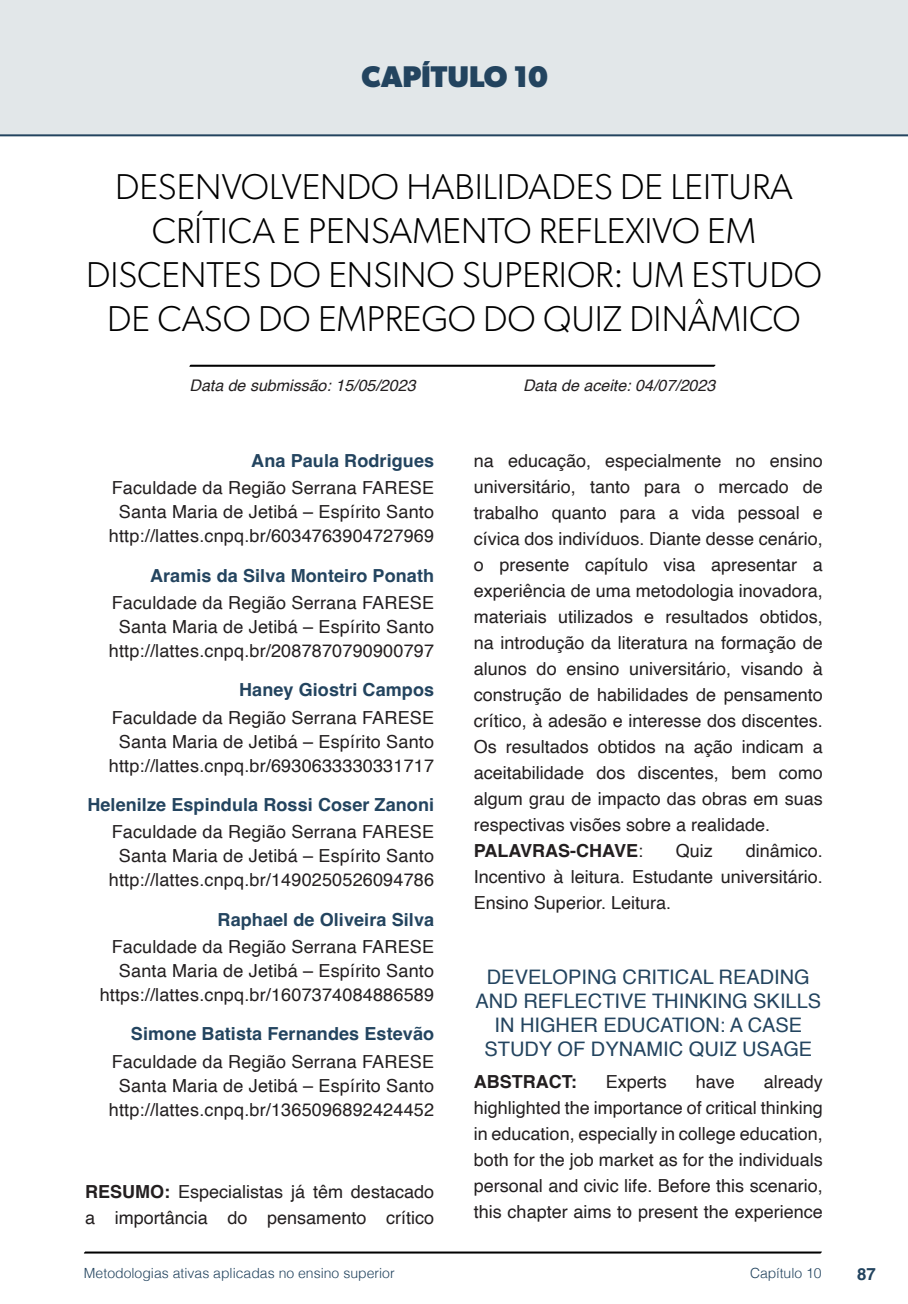
<style>
.page{position:relative;width:908px;height:1304px;background:#fff}
.page>*{position:absolute;margin:0;border:0;box-sizing:border-box;transform-origin:0 0}
.t1{font:300 36px/44px "Gibson";color:#000;text-align:center}
.t2{font:700 30px "Gibson";color:#23445f}
.t3{font:20px/24px "Helvetica";color:#23445f;text-align:center}
.t4{font:18px/26px "Helvetica";color:#231f20;text-align:center}
.t5{font:700 18px "Helvetica";letter-spacing:.005em;color:#23445f}
.t6{font:700 18px "Helvetica";color:#231f20}
.t7{font:700 16.8px "Helvetica";color:#23445f}
.t8{font:italic 16px "Helvetica";color:#231f20}
.t9{font:300 14px "Helvetica";color:#23445f}
.s1{font-weight:700}
</style>
<div class="page">
<svg style="left:84px;top:1251px;width:737px;height:3px;background:#515151"></svg>
<div style="left:0;top:0;width:907px;height:136px;background:#e2e7e9"></div>
<div style="left:44px;top:72px;width:68px;height:61px;background:#e2e7e9"></div>
<svg style="left:189px;top:364px;width:526px;height:3px;background:#4f4f4f"></svg>
<h2 class="t2" style="left:361px;top:58px;width:188px">CAPÍTULO 10</h2>
<h1 class="t1" style="left:86px;top:164px;width:737px">DESENVOLVENDO HABILIDADES DE LEITURA CRÍTICA E PENSAMENTO REFLEXIVO EM DISCENTES DO ENSINO SUPERIOR: UM ESTUDO DE CASO DO EMPREGO DO QUIZ DINÂMICO</h1>
<p class="t8" style="left:189px;top:373px;width:227px">Data de submissão: 15/05/2023</p>
<p class="t8" style="left:523px;top:373px;width:194px">Data de aceite: 04/07/2023</p>
<p class="t5" style="left:251px;top:450px;width:184px">Ana Paula Rodrigues</p>
<p class="t4" style="left:109px;top:477px;width:326px;line-height:24px">Faculdade da Região Serrana FARESE<br>Santa Maria de Jetibá – Espírito Santo http://lattes.cnpq.br/6034763904727969</p>
<p class="t5" style="left:150px;top:564px;width:285px">Aramis da Silva Monteiro Ponath</p>
<p class="t4" style="left:109px;top:591px;width:326px;line-height:24px">Faculdade da Região Serrana FARESE<br>Santa Maria de Jetibá – Espírito Santo http://lattes.cnpq.br/2087870790900797</p>
<p class="t5" style="left:239px;top:679px;width:196px">Haney Giostri Campos</p>
<p class="t4" style="left:109px;top:706px;width:326px;line-height:24px">Faculdade da Região Serrana FARESE<br>Santa Maria de Jetibá – Espírito Santo http://lattes.cnpq.br/6930633330331717</p>
<p class="t5" style="left:87px;top:794px;width:348px">Helenilze Espindula Rossi Coser Zanoni</p>
<p class="t4" style="left:109px;top:821px;width:326px;line-height:24px">Faculdade da Região Serrana FARESE<br>Santa Maria de Jetibá – Espírito Santo http://lattes.cnpq.br/1490250526094786</p>
<p class="t5" style="left:217px;top:908px;width:218px">Raphael de Oliveira Silva</p>
<p class="t4" style="left:100px;top:935px;width:336px;line-height:24px;text-align:right">Faculdade da Região Serrana FARESE<br>Santa Maria de Jetibá – Espírito Santo https://lattes.cnpq.br/1607374084886589</p>
<p class="t5" style="left:131px;top:1023px;width:304px">Simone Batista Fernandes Estevão</p>
<p class="t4" style="left:109px;top:1050px;width:326px;line-height:24px">Faculdade da Região Serrana FARESE<br>Santa Maria de Jetibá – Espírito Santo http://lattes.cnpq.br/1365096892424452</p>
<p class="t4" style="left:85px;top:1179px;width:350px;text-align:left"><span class="s1">RESUMO:</span> Especialistas já têm destacado a importância do pensamento crítico</p>
<p class="t4" style="left:473px;top:448px;width:350px;text-align:left">na educação, especialmente no ensino universitário, tanto para o mercado de trabalho quanto para a vida pessoal e cívica dos indivíduos. Diante desse cenário, o presente capítulo visa apresentar a experiência de uma metodologia inovadora, materiais utilizados e resultados obtidos, na introdução da literatura na formação de alunos do ensino universitário, visando à construção de habilidades de pensamento crítico, à adesão e interesse dos discentes.<br>Os resultados obtidos na ação indicam a aceitabilidade dos discentes, bem como algum grau de impacto das obras em suas respectivas visões sobre a realidade.<br><span class="s1">PALAVRAS-CHAVE</span>:</p>
<p class="t4" style="left:675px;top:838px;width:39px">Quiz</p>
<p class="t4" style="left:473px;top:838px;width:350px;text-align:justify;text-indent:272px">dinâmico.<br>Incentivo à leitura. Estudante universitário.<br>Ensino Superior. Leitura.</p>
<p class="t3" style="left:475px;top:966px;width:347px">DEVELOPING CRITICAL READING<br>AND REFLECTIVE THINKING SKILLS<br>IN HIGHER EDUCATION: A CASE<br>STUDY OF DYNAMIC QUIZ USAGE</p>
<p class="t6" style="left:473px;top:1070px;width:104px">ABSTRACT:</p>
<p class="t4" style="left:605px;top:1069px;width:63px">Experts</p>
<p class="t4" style="left:695px;top:1069px;width:41px">have</p>
<p class="t4" style="left:473px;top:1069px;width:350px;text-align:justify;text-indent:290px">already highlighted the importance of critical thinking in education, especially in college education, both for the job market as for the individuals personal and civic life. Before this scenario, this chapter aims to present the experience</p>
<p class="t9" style="left:84px;top:1261px;width:312px">Metodologias ativas aplicadas no ensino superior</p>
<p class="t9" style="left:749px;top:1261px;width:73px">Capítulo 10</p>
<p class="t7" style="left:856px;top:1264px;width:20px">87</p>
</div>
